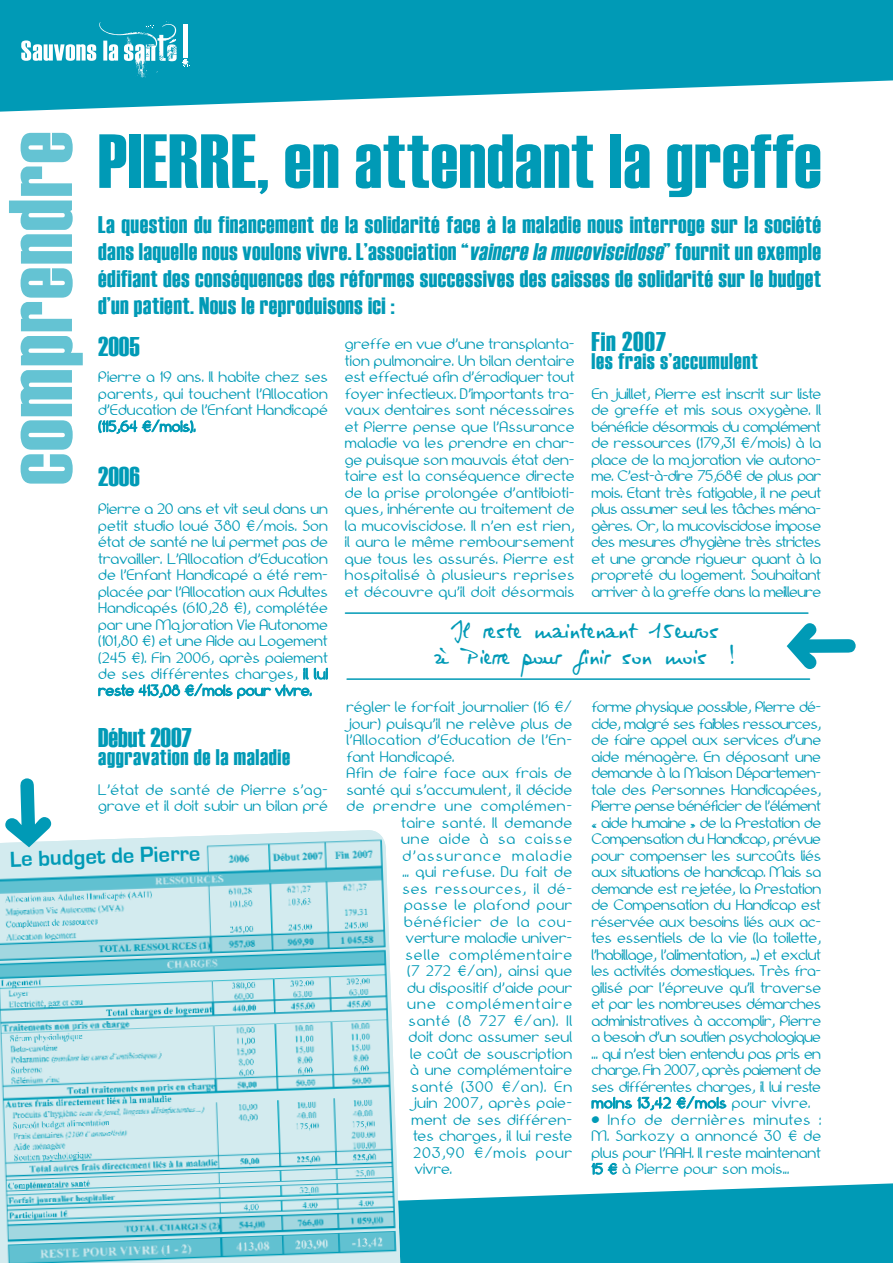
<style>
.page{position:relative;width:893px;height:1263px;background:#fff}
.page>*{position:absolute;margin:0;border:0;box-sizing:border-box;transform-origin:0 0}
.t1{font:90px "Haettenschweiler";letter-spacing:.02em;color:#64c3d3}
.t2{font:76.5px "Haettenschweiler";letter-spacing:.01em;color:#009ab6}
.t3{font:27px "Haettenschweiler";color:#009ab6}
.t4{font:24px/27px "Haettenschweiler";letter-spacing:.02em;color:#009ab6;text-align:justify}
.t5{font:22.5px/25.5px "Virginie";letter-spacing:.01em;color:#009ab6;text-align:center}
.t6{font:22.5px "Haettenschweiler";letter-spacing:.03em;color:#009ab6}
.t7{font:700 22.5px "Eurostile";color:#009ab6}
.t8{font:13.5px/16.5px "Bolonewt";letter-spacing:.02em;color:#009ab6;text-align:justify}
.t9{font:13.5px "Bolonewt";letter-spacing:.055em;color:#009ab6}
.t10{font:13.5px "Bolonewt";letter-spacing:.075em;color:#009ab6}
.t11{font:13.5px "Bolonewt";letter-spacing:.06em;color:#009ab6}
.t12{font:13.5px "Bolonewt";letter-spacing:.04em;color:#009ab6}
.t13{font:13.5px "Bolonewt";letter-spacing:.1em;color:#009ab6}
.t14{font:13.5px "Bolonewt";letter-spacing:.045em;color:#009ab6}
.t15{font:13.5px "Bolonewt";letter-spacing:.065em;color:#009ab6}
.t16{font:13.5px "Bolonewt";letter-spacing:.09em;color:#009ab6}
.t17{font:13.5px "Bolonewt";letter-spacing:.07em;color:#009ab6}
.s1{font-style:italic}
</style>
<div class="page">
<svg style="left:405px;top:1183px;width:488px;height:80px;background:#1ca5be"></svg>
<svg style="left:0;top:0;width:893px;height:112px;fill:#009ab6"></svg>
<svg style="left:21px;top:21px;width:170px;height:57px;background:#38b0c5"></svg>
<svg style="left:98px;top:419px;width:98px;height:15px"></svg>
<svg style="left:98px;top:667px;width:230px;height:32px"></svg>
<img style="left:0;top:830px;width:400px;height:433px">
<svg style="left:5px;top:778px;width:46px;height:69px"></svg>
<svg style="left:787px;top:623px;width:69px;height:46px"></svg>
<svg style="left:591px;top:1096px;width:136px;height:15px"></svg>
<svg style="left:591px;top:1162px;width:27px;height:13px"></svg>
<hr style="left:345px;top:612px;width:463px;height:2px;background:#009ab6">
<hr style="left:347px;top:678px;width:462px;height:2px;background:#009ab6">
<h1 class="t1" style="left:-11px;top:485px;width:355px;rotate:-90deg">comprendre</h1>
<h2 class="t2" style="left:98px;top:117px;width:725px">PIERRE, en attendant la greffe</h2>
<p class="t4" style="left:98px;top:210px;width:724px">La question du financement de la solidarité face à la maladie nous interroge sur la société dans laquelle nous voulons vivre. L’association “<span class="s1">vaincre la mucoviscidose</span>” fournit un exemple édifiant des conséquences des réformes successives des caisses de solidarité sur le budget d’un patient. Nous le reproduisons ici :</p>
<p class="t8" style="left:345px;top:336px;width:231px">greffe en vue d’une transplanta&shy;tion pulmonaire. Un bilan dentaire est effectué afin d’éradiquer tout foyer infectieux. D’importants tra&shy;vaux dentaires sont nécessaires et Pierre pense que l’Assurance maladie va les prendre en char&shy;ge puisque son mauvais état den&shy;taire est la conséquence directe de la prise prolongée d’antibioti&shy;ques, inhérente au traitement de la mucoviscidose. Il n’en est rien, il aura le même remboursement que tous les assurés. Pierre est hospitalisé à plusieurs reprises et découvre qu’il doit désormais</p>
<h3 class="t3" style="left:591px;top:326px;width:76px">Fin 2007</h3>
<h3 class="t3" style="left:98px;top:331px;width:43px">2005</h3>
<p class="t8" style="left:98px;top:369px;width:231px">Pierre a 19 ans. Il habite chez ses parents, qui touchent l’Allocation d’Education de l’Enfant Handicapé (115,64 €/mois).</p>
<h3 class="t3" style="left:98px;top:461px;width:43px">2006</h3>
<p class="t8" style="left:98px;top:501px;width:231px">Pierre a 20 ans et vit seul dans un petit studio loué 380 €/mois. Son état de santé ne lui permet pas de travailler. L’Allocation d’Education de l’Enfant Handicapé a été rem&shy;placée par l’Allocation aux Adultes Handicapés (610,28 €), complétée par une Majoration Vie Autonome (101,80 €) et une Aide au Logement (245 €). Fin 2006, après paiement de ses différentes charges, il lui reste 413,08 €/mois pour vivre.</p>
<h3 class="t3" style="left:98px;top:722px;width:95px">Début 2007</h3>
<h3 class="t6" style="left:98px;top:744px;width:193px">aggravation de la maladie</h3>
<p class="t8" style="left:98px;top:782px;width:231px">L’état de santé de Pierre s’ag&shy;grave et il doit subir un bilan pré</p>
<h3 class="t6" style="left:591px;top:348px;width:168px">les frais s’accumulent</h3>
<p class="t8" style="left:591px;top:386px;width:231px">En juillet, Pierre est inscrit sur liste de greffe et mis sous oxygène. Il bénéficie désormais du complément de ressources (179,31 €/mois) à la place de la majoration vie autono&shy;me. C’est-à-dire 75,68€ de plus par mois. Etant très fatigable, il ne peut plus assumer seul les tâches ména&shy;gères. Or, la mucoviscidose impose des mesures d’hygiène très strictes et une grande rigueur quant à la propreté du logement. Souhaitant arriver à la greffe dans la meilleure</p>
<h3 class="t5" style="left:433px;top:618px;width:304px">Il reste maintenant 15euros<br>à Pierre pour finir son mois !</h3>
<p class="t8" style="left:346px;top:699px;width:227px">régler le forfait journalier (16 €/</p>
<p class="t8" style="left:346px;top:716px;width:227px">jour) puisqu’il ne relève plus de</p>
<p class="t8" style="left:346px;top:732px;width:227px">l’Allocation d’Education de l’En-</p>
<p class="t8" style="left:346px;top:749px;width:110px">fant Handicapé.</p>
<p class="t8" style="left:346px;top:765px;width:227px">Afin de faire face aux frais de</p>
<p class="t8" style="left:346px;top:782px;width:227px">santé qui s’accumulent, il décide</p>
<p class="t11" style="left:346px;top:797px;width:227px">de prendre une complémen-</p>
<p class="t12" style="left:401px;top:814px;width:172px">taire santé. Il demande</p>
<p class="t10" style="left:401px;top:830px;width:172px">une aide à sa caisse</p>
<p class="t13" style="left:403px;top:847px;width:171px">d’assurance maladie</p>
<p class="t8" style="left:403px;top:864px;width:171px">… qui refuse. Du fait de</p>
<p class="t9" style="left:403px;top:880px;width:171px">ses ressources, il dé-</p>
<p class="t14" style="left:404px;top:896px;width:170px">passe le plafond pour</p>
<p class="t15" style="left:404px;top:913px;width:169px">bénéficier de la cou-</p>
<p class="t8" style="left:406px;top:930px;width:168px">verture maladie univer-</p>
<p class="t10" style="left:406px;top:946px;width:168px">selle complémentaire</p>
<p class="t8" style="left:407px;top:963px;width:166px">(7 272 €/an), ainsi que</p>
<p class="t8" style="left:407px;top:980px;width:166px">du dispositif d’aide pour</p>
<p class="t16" style="left:407px;top:995px;width:167px">une complémentaire</p>
<p class="t9" style="left:409px;top:1012px;width:165px">santé (8 727 €/an). Il</p>
<p class="t8" style="left:409px;top:1029px;width:165px">doit donc assumer seul</p>
<p class="t8" style="left:410px;top:1046px;width:163px">le coût de souscription</p>
<p class="t8" style="left:410px;top:1062px;width:164px">à une complémentaire</p>
<p class="t9" style="left:412px;top:1078px;width:162px">santé (300 €/an). En</p>
<p class="t8" style="left:412px;top:1095px;width:162px">juin 2007, après paie-</p>
<p class="t8" style="left:412px;top:1112px;width:162px">ment de ses différen-</p>
<p class="t8" style="left:413px;top:1128px;width:160px">tes charges, il lui reste</p>
<p class="t17" style="left:413px;top:1144px;width:160px">203,90 €/mois pour</p>
<p class="t8" style="left:415px;top:1161px;width:39px">vivre.</p>
<p class="t8" style="left:591px;top:699px;width:231px">forme physique possible, Pierre dé&shy;cide, malgré ses faibles ressources, de faire appel aux services d’une aide ménagère. En déposant une demande à la Maison Départemen&shy;tale des Personnes Handicapées, Pierre pense bénéficier de l’élément « aide humaine » de la Prestation de Compensation du Handicap, prévue pour compenser les surcoûts liés aux situations de handicap. Mais sa demande est rejetée, la Prestation de Compensation du Handicap est réservée aux besoins liés aux ac&shy;tes essentiels de la vie (la toilette, l’habillage, l’alimentation, ...) et exclut les activités domestiques. Très fra&shy;gilisé par l’épreuve qu’il traverse et par les nombreuses démarches administratives à accomplir, Pierre a besoin d’un soutien psychologique … qui n’est bien entendu pas pris en charge. Fin 2007, après paiement de ses différentes charges, il lui reste moins 13,42 €/mois pour vivre.</p>
<p class="t8" style="left:591px;top:1112px;width:231px">• Info de dernières minutes :<br>M. Sarkozy a annoncé 30 € de plus pour l’AAH. Il reste maintenant 15 € à Pierre pour son mois...</p>
<h3 class="t7" style="left:9px;top:847px;width:192px;rotate:-2deg">Le budget de Pierre</h3>
</div>
